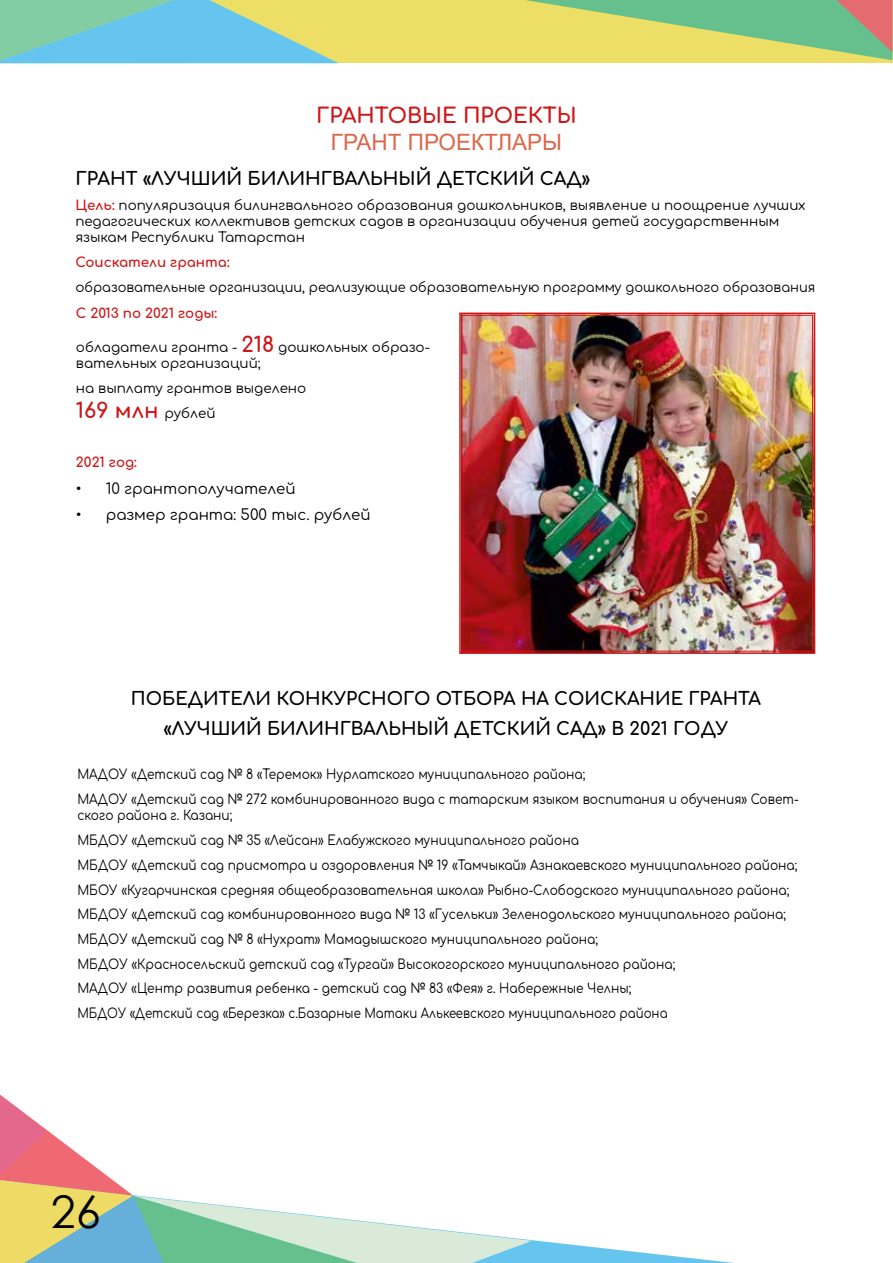
<style>
.page{position:relative;width:893px;height:1263px;background:#fff}
.page>*{position:absolute;margin:0;border:0;box-sizing:border-box;transform-origin:0 0}
.t1{font:45px "Century Gothic";color:#000}
.t2{font:22.5px "Arial";color:#dc674c}
.t3{font:700 21px "Comfortaa";color:#cd1719}
.t4{font:700 18px/30.2px "Comfortaa";color:#000;text-align:center}
.t5{font:15px "Comfortaa";color:#000}
.t6{font:13.5px/24.8px "Comfortaa";color:#000;scale:.9 1}
.t7{font:13.5px/16.2px "Comfortaa";color:#000}
.t8{font:700 13.5px "Comfortaa";color:#cd1719}
.s1{font-weight:700;color:#cd1719}
.s2{font-weight:700;font-size:21px;color:#cd1719}
.s3{font-weight:400;font-size:13.5px;color:#000}
</style>
<div class="page">
<svg style="left:532px;top:1240px;width:202px;height:23px"></svg>
<svg style="left:0;top:1094px;width:532px;height:169px"></svg>
<div style="left:0;top:0;width:892px;height:63px;background:#edde66"></div>
<svg style="left:0;top:0;width:339px;height:64px"></svg>
<svg style="left:525px;top:0;width:367px;height:60px"></svg>
<img style="left:459px;top:312px;width:357px;height:342px">
<div style="left:462px;top:315px;width:351px;height:336px;border:1px solid #cd1719"></div>
<h3 class="t3" style="left:316px;top:96px;width:262px">ГРАНТОВЫЕ ПРОЕКТЫ</h3>
<h2 class="t2" style="left:331px;top:127px;width:233px">ГРАНТ ПРОЕКТЛАРЫ</h2>
<h3 class="t4" style="left:75px;top:161px;width:516px">ГРАНТ «ЛУЧШИЙ БИЛИНГВАЛЬНЫЙ ДЕТСКИЙ САД»</h3>
<p class="t7" style="left:75px;top:195px;width:732px"><span class="s1">Цель:</span> популяризация билингвального образования дошкольников, выявление и поощрение лучших педагогических коллективов детских садов в организации обучения детей государственным языкам Республики Татарстан</p>
<p class="t8" style="left:75px;top:250px;width:156px">Соискатели гранта:</p>
<p class="t7" style="left:75px;top:277px;width:741px">образовательные организации, реализующие образовательную программу дошкольного образования</p>
<p class="t8" style="left:76px;top:301px;width:143px">С 2013 по 2021 годы:</p>
<p class="t7" style="left:76px;top:337px;width:356px">обладатели гранта - <span class="s2">218</span> дошкольных образо&shy;вательных организаций;</p>
<p class="t7" style="left:76px;top:378px;width:232px">на выплату грантов выделено</p>
<h3 class="t3" style="left:76px;top:391px;width:141px">169 млн <span class="s3">рублей</span></h3>
<p class="t8" style="left:76px;top:450px;width:62px">2021 год:</p>
<p class="t5" style="left:76px;top:475px;width:221px">• 10 грантополучателей</p>
<p class="t5" style="left:76px;top:501px;width:296px">• размер гранта: 500 тыс. рублей</p>
<h3 class="t4" style="left:131px;top:681px;width:632px">ПОБЕДИТЕЛИ КОНКУРСНОГО ОТБОРА НА СОИСКАНИЕ ГРАНТА «ЛУЧШИЙ БИЛИНГВАЛЬНЫЙ ДЕТСКИЙ САД» В 2021 ГОДУ</h3>
<p class="t6" style="left:77px;top:760px;width:803px">МАДОУ «Детский сад № 8 «Теремок» Нурлатского муниципального района;<br>МАДОУ «Детский сад № 272 комбинированного вида с татарским языком воспитания и обучения» Совет-</p>
<p class="t6" style="left:77px;top:801px;width:801px">ского района г. Казани;<br>МБДОУ «Детский сад № 35 «Лейсан» Елабужского муниципального района<br>МБДОУ «Детский сад присмотра и оздоровления № 19 «Тамчыкай» Азнакаевского муниципального района; МБОУ «Кугарчинская средняя общеобразовательная школа» Рыбно-Слободского муниципального района; МБДОУ «Детский сад комбинированного вида № 13 «Гусельки» Зеленодольского муниципального района; МБДОУ «Детский сад № 8 «Нухрат» Мамадышского муниципального района;<br>МБДОУ «Красносельский детский сад «Тургай» Высокогорского муниципального района;<br>МАДОУ «Центр развития ребенка - детский сад № 83 «Фея» г. Набережные Челны;<br>МБДОУ «Детский сад «Березка» с.Базарные Матаки Алькеевского муниципального района</p>
<h1 class="t1" style="left:51px;top:1180px;width:51px">26</h1>
</div>
